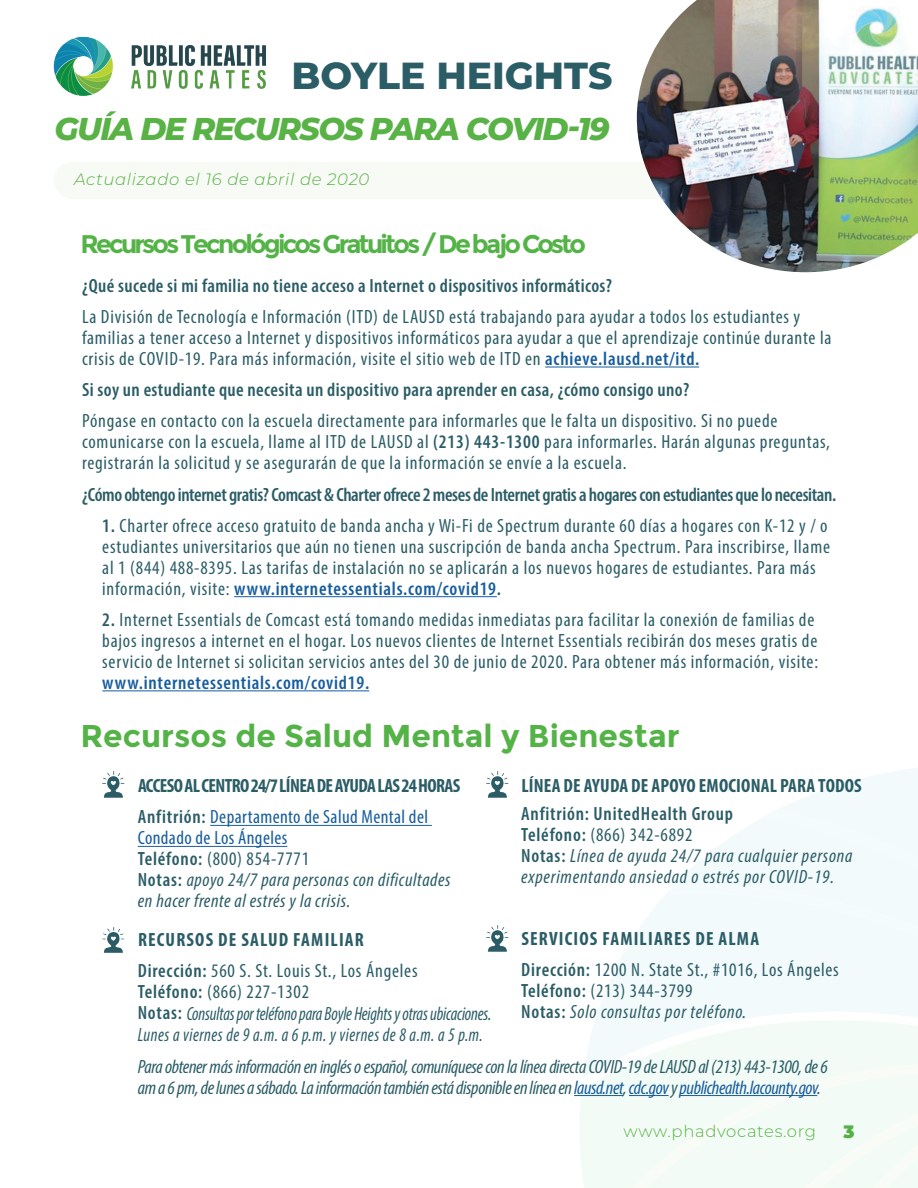
<style>
.page{position:relative;width:918px;height:1188px;background:#fff}
.page>*{position:absolute;margin:0;border:0;box-sizing:border-box;transform-origin:0 0}
.t1{font:800 37.65px "Montserrat";color:#2b5d67}
.t2{font:700 31.5px "Montserrat";color:#54b347}
.t3{font:italic 800 31.5px "Montserrat";letter-spacing:-.05em;color:#58b246}
.t4{font:700 25.5px "Montserrat";letter-spacing:-.11em;color:#54b347}
.t5{font:condensed 19.2px/21px "Myriad Pro";letter-spacing:.04em;color:#2b5d67}
.t6{font:italic condensed 19.2px/21px "Myriad Pro";letter-spacing:-.01em;color:#2b5d67}
.t7{font:italic condensed 19.2px/21px "Myriad Pro";letter-spacing:.04em;color:#2b5d67}
.t8{font:600 condensed 19.2px "Myriad Pro";letter-spacing:.015em;color:#2b5d67}
.t9{font:italic condensed 19.2px/21px "Myriad Pro";letter-spacing:-.01em;color:#2b5d67;scale:.9 1}
.t10{font:italic condensed 19.2px/21px "Myriad Pro";letter-spacing:.03em;color:#2b5d67}
.t11{font:600 condensed 19.2px "Myriad Pro";letter-spacing:-.02em;color:#2b5d67}
.t12{font:700 condensed 19.2px/31.2px "Myriad Pro";letter-spacing:-.02em;color:#2b5d67}
.t13{font:700 condensed 19.2px "Myriad Pro";letter-spacing:.01em;color:#2b5d67}
.t14{font:600 condensed 19.2px "Myriad Pro";letter-spacing:.04em;color:#175d9e}
.t15{font:900 18px "Montserrat";color:#58b246}
.t16{font:italic 300 16.5px "Montserrat";letter-spacing:.04em;color:#58b246}
.t17{font:300 16.5px "Montserrat";letter-spacing:.04em;color:#58b246}
.s1{font-weight:600;color:#175d9e}
.s2{font-weight:600}
.s3{font-weight:400;color:#175d9e}
.s4{font-style:normal;color:#175d9e}
.s5{font-weight:600;font-style:normal}
.s6{font-style:normal}
.s7{font-weight:700}
.s8{color:#175d9e}
</style>
<div class="page">
<img style="left:637px;top:0;width:281px;height:272px">
<svg style="left:574px;top:1046px;width:15px;height:142px"></svg>
<svg style="left:589px;top:921px;width:56px;height:267px;fill:#f3fbfc"></svg>
<svg style="left:645px;top:768px;width:273px;height:420px"></svg>
<svg style="left:741px;top:775px;width:177px;height:22px"></svg>
<svg style="left:666px;top:797px;width:252px;height:388px;fill:#f3fbfc"></svg>
<img style="left:53px;top:36px;width:213px;height:60px">
<hr style="left:545px;top:367px;width:154px;height:1px;background:#175d9e">
<hr style="left:234px;top:596px;width:263px;height:1px;background:#175d9e">
<hr style="left:102px;top:690px;width:267px;height:1px;background:#175d9e">
<hr style="left:210px;top:825px;width:222px;height:1px;background:#175d9e">
<hr style="left:138px;top:846px;width:149px;height:1px;background:#175d9e">
<img style="left:102px;top:927px;width:23px;height:26px">
<img style="left:486px;top:925px;width:23px;height:27px">
<img style="left:486px;top:771px;width:23px;height:27px">
<img style="left:102px;top:771px;width:23px;height:27px">
<hr style="left:574px;top:1095px;width:49px;height:1px;background:#175d9e">
<hr style="left:629px;top:1095px;width:40px;height:1px;background:#175d9e">
<hr style="left:680px;top:1095px;width:137px;height:1px;background:#175d9e">
<h1 class="t1" style="left:292px;top:48px;width:322px">BOYLE HEIGHTS</h1>
<h2 class="t3" style="left:55px;top:106px;width:556px">GUÍA DE RECURSOS PARA COVID-19</h2>
<p class="t16" style="left:74px;top:168px;width:297px">Actualizado el 16 de abril de 2020</p>
<h3 class="t4" style="left:80px;top:229px;width:507px">Recursos Tecnológicos Gratuitos / De bajo Costo</h3>
<p class="t8" style="left:82px;top:274px;width:532px">¿Qué sucede si mi familia no tiene acceso a Internet o dispositivos informáticos?</p>
<p class="t5" style="left:82px;top:306px;width:751px">La División de Tecnología e Información (ITD) de LAUSD está trabajando para ayudar a todos los estudiantes y familias a tener acceso a Internet y dispositivos informáticos para ayudar a que el aprendizaje continúe durante la crisis de COVID-19. Para más información, visite el sitio web de ITD en <span class="s1">achieve.lausd.net/itd.</span></p>
<p class="t8" style="left:82px;top:378px;width:609px">Si soy un estudiante que necesita un dispositivo para aprender en casa, ¿cómo consigo uno?</p>
<p class="t5" style="left:82px;top:410px;width:749px">Póngase en contacto con la escuela directamente para informarles que le falta un dispositivo. Si no puede comunicarse con la escuela, llame al ITD de LAUSD al <span class="s2">(213) 443-1300</span> para informarles. Harán algunas preguntas, registrarán la solicitud y se asegurarán de que la información se envíe a la escuela.</p>
<p class="t11" style="left:82px;top:482px;width:756px">¿Cómo obtengo internet gratis? Comcast &amp; Charter ofrece 2 meses de Internet gratis a hogares con estudiantes que lo necesitan.</p>
<p class="t5" style="left:102px;top:515px;width:729px"><span class="s2">1.</span> Charter ofrece acceso gratuito de banda ancha y Wi-Fi de Spectrum durante 60 días a hogares con K-12 y / o estudiantes universitarios que aún no tienen una suscripción de banda ancha Spectrum. Para inscribirse, llame al 1 (844) 488-8395. Las tarifas de instalación no se aplicarán a los nuevos hogares de estudiantes. Para más información, visite: <span class="s1">www.internetessentials.com/covid19</span><span class="s2">.</span></p>
<p class="t5" style="left:102px;top:609px;width:717px"><span class="s2">2.</span> Internet Essentials de Comcast está tomando medidas inmediatas para facilitar la conexión de familias de bajos ingresos a internet en el hogar. Los nuevos clientes de Internet Essentials recibirán dos meses gratis de servicio de Internet si solicitan servicios antes del 30 de junio de 2020. Para obtener más información, visite:</p>
<p class="t14" style="left:102px;top:671px;width:268px">www.internetessentials.com/covid19.</p>
<h2 class="t2" style="left:80px;top:717px;width:601px">Recursos de Salud Mental y Bienestar</h2>
<p class="t12" style="left:138px;top:770px;width:324px">ACCESO AL CENTRO 24/7 LÍNEA DE AYUDA LAS 24 HORAS<br><span class="s2">Anfitrión:</span> <span class="s3">Departamento de Salud Mental del</span></p>
<p class="t10" style="left:138px;top:827px;width:314px"><span class="s4">Condado de Los Ángeles<br></span><span class="s5">Teléfono:</span> <span class="s6">(800) 854-7771<br></span><span class="s5">Notas:</span> apoyo 24/7 para personas con dificultades en hacer frente al estrés y la crisis.</p>
<p class="t5" style="left:521px;top:923px;width:319px;line-height:31.2px"><span class="s7">SERVICIOS FAMILIARES DE ALMA<br></span><span class="s2">Dirección:</span> 1200 N. State St., #1016, Los Ángeles</p>
<p class="t7" style="left:521px;top:980px;width:227px"><span class="s5">Teléfono:</span> <span class="s6">(213) 344-3799<br></span><span class="s5">Notas:</span> Solo consultas por teléfono.</p>
<p class="t13" style="left:521px;top:774px;width:342px">LÍNEA DE AYUDA DE APOYO EMOCIONAL PARA TODOS</p>
<p class="t7" style="left:521px;top:803px;width:333px"><span class="s5">Anfitrión: UnitedHealth Group<br>Teléfono:</span> <span class="s6">(866) 342-6892<br></span><span class="s5">Notas:</span> Línea de ayuda 24/7 para cualquier persona experimentando ansiedad o estrés por COVID-19.</p>
<p class="t5" style="left:138px;top:924px;width:281px;line-height:31.2px"><span class="s7">RECURSOS DE SALUD FAMILIAR<br></span><span class="s2">Dirección:</span> 560 S. St. Louis St., Los Ángeles</p>
<p class="t9" style="left:138px;top:981px;width:394px"><span class="s5">Teléfono:</span> <span class="s6">(866) 227-1302<br></span><span class="s5">Notas:</span> Consultas por teléfono para Boyle Heights y otras ubicaciones.<br>Lunes a viernes de 9 a.m. a 6 p.m. y viernes de 8 a.m. a 5 p.m.</p>
<p class="t6" style="left:138px;top:1056px;width:692px">Para obtener más información en inglés o español, comuníquese con la línea directa COVID-19 de LAUSD al (213) 443-1300, de 6 am a 6 pm, de lunes a sábado. La información también está disponible en línea en <span class="s8">lausd.net</span>, <span class="s8">cdc.gov</span> y <span class="s8">publichealth.lacounty.gov</span>.</p>
<p class="t17" style="left:624px;top:1120px;width:194px">www.phadvocates.org</p>
<p class="t15" style="left:843px;top:1119px;width:13px">3</p>
</div>
